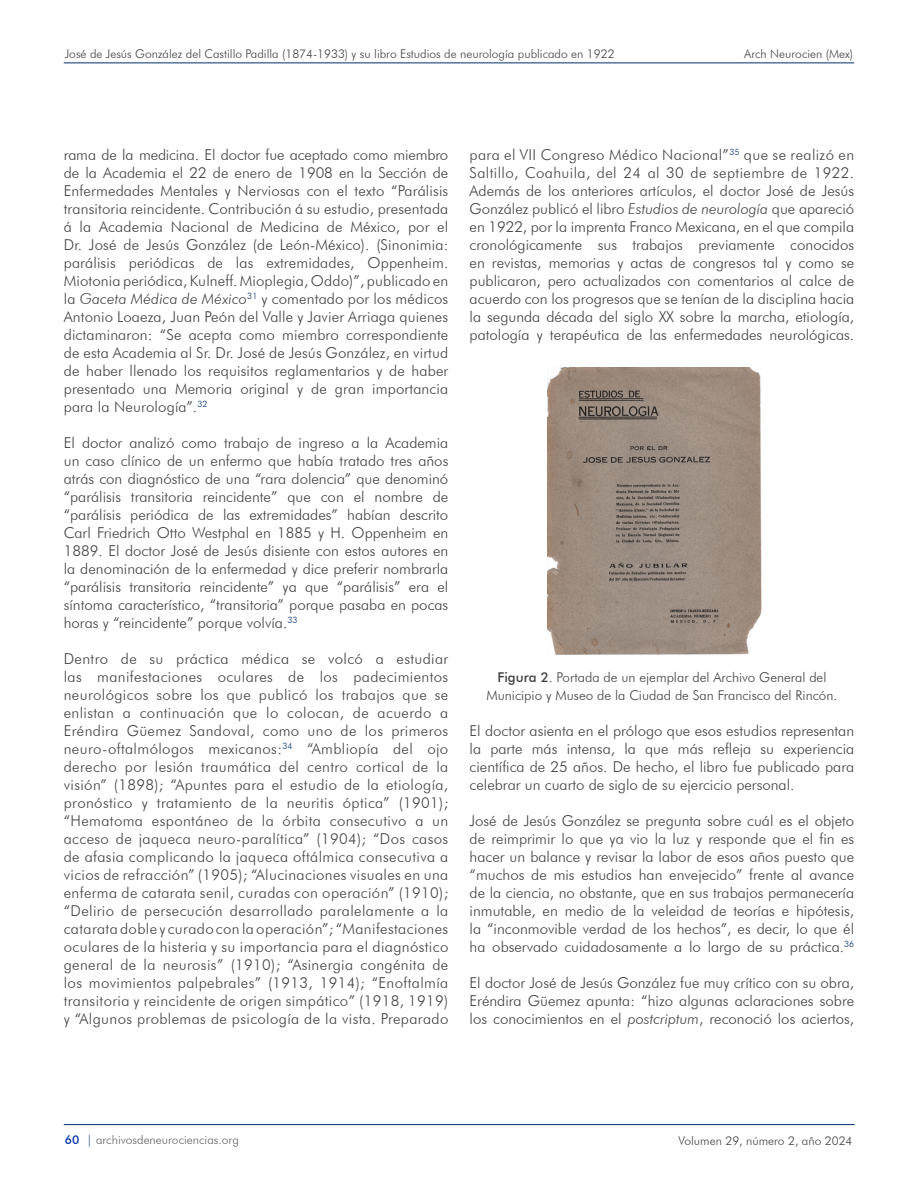
<style>
.page{position:relative;width:918px;height:1188px;background:#fff}
.page>*{position:absolute;margin:0;border:0;box-sizing:border-box;transform-origin:0 0}
.Texto{font:300 15px/18px "Futura BT";color:#414243;text-align:justify}
.Texto-2{font:300 15px/18px "Futura BT";letter-spacing:.025em;color:#414243}
.Texto-3{font:300 13.5px/18px "Futura BT";color:#414243;text-align:center}
.t1{font:300 12px "Futura BT";color:#414243}
.t2{font:300 12px "Futura BT";color:#636366}
.s1{font-style:italic}
.s2{font-weight:500}
.s3{font-weight:500;color:#0030b0}
.s4{color:#022f6e}
</style>
<div class="page">
<hr style="left:64px;top:63px;width:790px;height:1px;background:#022f6e">
<hr style="left:64px;top:1124px;width:791px;height:1px;background:#022f6e">
<img style="left:548px;top:368px;width:214px;height:287px">
<p class="t1" style="left:65px;top:46px;width:551px">José de Jesús González del Castillo Padilla (1874-1933) y su libro Estudios de neurología publicado en 1922</p>
<p class="t1" style="left:744px;top:46px;width:111px">Arch Neurocien (Mex)</p>
<p class="Texto" style="left:64px;top:146px;width:386px">rama de la medicina. El doctor fue aceptado como miembro de la Academia el 22 de enero de 1908 en la Sección de Enfermedades Mentales y Nerviosas con el texto “Parálisis transitoria reincidente. Contribución á su estudio, presentada á la Academia Nacional de Medicina de México, por el Dr. José de Jesús González (de León-México). (Sinonimia: parálisis periódicas de las extremidades, Oppenheim.<br>Miotonia periódica, Kulneff. Mioplegia, Oddo)”, publicado en la <span class="s1">Gaceta Médica de México</span><sup>31</sup> y comentado por los médicos Antonio Loaeza, Juan Peón del Valle y Javier Arriaga quienes dictaminaron: “Se acepta como miembro correspondiente de esta Academia al Sr. Dr. José de Jesús González, en virtud de haber llenado los requisitos reglamentarios y de haber presentado una Memoria original y de gran importancia para la Neurología”.<sup>32</sup></p>
<p class="Texto" style="left:64px;top:434px;width:386px">El doctor analizó como trabajo de ingreso a la Academia un caso clínico de un enfermo que había tratado tres años atrás con diagnóstico de una “rara dolencia” que denominó “parálisis transitoria reincidente” que con el nombre de “parálisis periódica de las extremidades” habían descrito Carl Friedrich Otto Westphal en 1885 y H. Oppenheim en 1889. El doctor José de Jesús disiente con estos autores en la denominación de la enfermedad y dice preferir nombrarla “parálisis transitoria reincidente” ya que “parálisis” era el síntoma característico, “transitoria” porque pasaba en pocas horas y “reincidente” porque volvía.<sup>33</sup></p>
<p class="Texto" style="left:64px;top:650px;width:386px">Dentro de su práctica médica se volcó a estudiar las manifestaciones oculares de los padecimientos neurológicos sobre los que publicó los trabajos que se enlistan a continuación que lo colocan, de acuerdo a Eréndira Güemez Sandoval, como uno de los primeros neuro-oftalmólogos mexicanos:<sup>34</sup> “Ambliopía del ojo derecho por lesión traumática del centro cortical de la visión” (1898); “Apuntes para el estudio de la etiología, pronóstico y tratamiento de la neuritis óptica” (1901); “Hematoma espontáneo de la órbita consecutivo a un acceso de jaqueca neuro-paralítica” (1904); “Dos casos de afasia complicando la jaqueca oftálmica consecutiva a vicios de refracción” (1905); “Alucinaciones visuales en una enferma de catarata senil, curadas con operación” (1910); “Delirio de persecución desarrollado paralelamente a la catarata doble y curado con la operación”; “Manifestaciones oculares de la histeria y su importancia para el diagnóstico general de la neurosis” (1910); “Asinergia congénita de los movimientos palpebrales” (1913, 1914); “Enoftalmía transitoria y reincidente de origen simpático” (1918, 1919) y “Algunos problemas de psicología de la vista. Preparado</p>
<p class="Texto-2" style="left:470px;top:146px;width:386px">para el VII Congreso Médico Nacional”<sup>35</sup> que se realizó en<br>Saltillo, Coahuila, del 24 al 30 de septiembre de 1922.</p>
<p class="Texto" style="left:470px;top:182px;width:386px">Además de los anteriores artículos, el doctor José de Jesús González publicó el libro <span class="s1">Estudios de neurología</span> que apareció en 1922, por la imprenta Franco Mexicana, en el que compila cronológicamente sus trabajos previamente conocidos en revistas, memorias y actas de congresos tal y como se publicaron, pero actualizados con comentarios al calce de acuerdo con los progresos que se tenían de la disciplina hacia la segunda década del siglo XX sobre la marcha, etiología, patología y terapéutica de las enfermedades neurológicas.</p>
<p class="Texto-3" style="left:486px;top:668px;width:352px"><span class="s2">Figura 2</span>. Portada de un ejemplar del Archivo General del<br>Municipio y Museo de la Ciudad de San Francisco del Rincón.</p>
<p class="Texto" style="left:470px;top:722px;width:386px">El doctor asienta en el prólogo que esos estudios representan la parte más intensa, la que más refleja su experiencia científica de 25 años. De hecho, el libro fue publicado para celebrar un cuarto de siglo de su ejercicio personal.</p>
<p class="Texto" style="left:470px;top:812px;width:386px">José de Jesús González se pregunta sobre cuál es el objeto de reimprimir lo que ya vio la luz y responde que el fin es hacer un balance y revisar la labor de esos años puesto que “muchos de mis estudios han envejecido” frente al avance de la ciencia, no obstante, que en sus trabajos permanecería inmutable, en medio de la veleidad de teorías e hipótesis, la “inconmovible verdad de los hechos”, es decir, lo que él ha observado cuidadosamente a lo largo de su práctica.<sup>36</sup></p>
<p class="Texto" style="left:470px;top:974px;width:386px">El doctor José de Jesús González fue muy crítico con su obra, Eréndira Güemez apunta: “hizo algunas aclaraciones sobre los conocimientos en el <span class="s1">postcriptum</span>, reconoció los aciertos,</p>
<p class="t2" style="left:65px;top:1132px;width:176px"><span class="s3">60</span> <span class="s4">|</span> archivosdeneurociencias.org</p>
<p class="t1" style="left:679px;top:1133px;width:175px">Volumen 29, número 2, año 2024</p>
</div>
